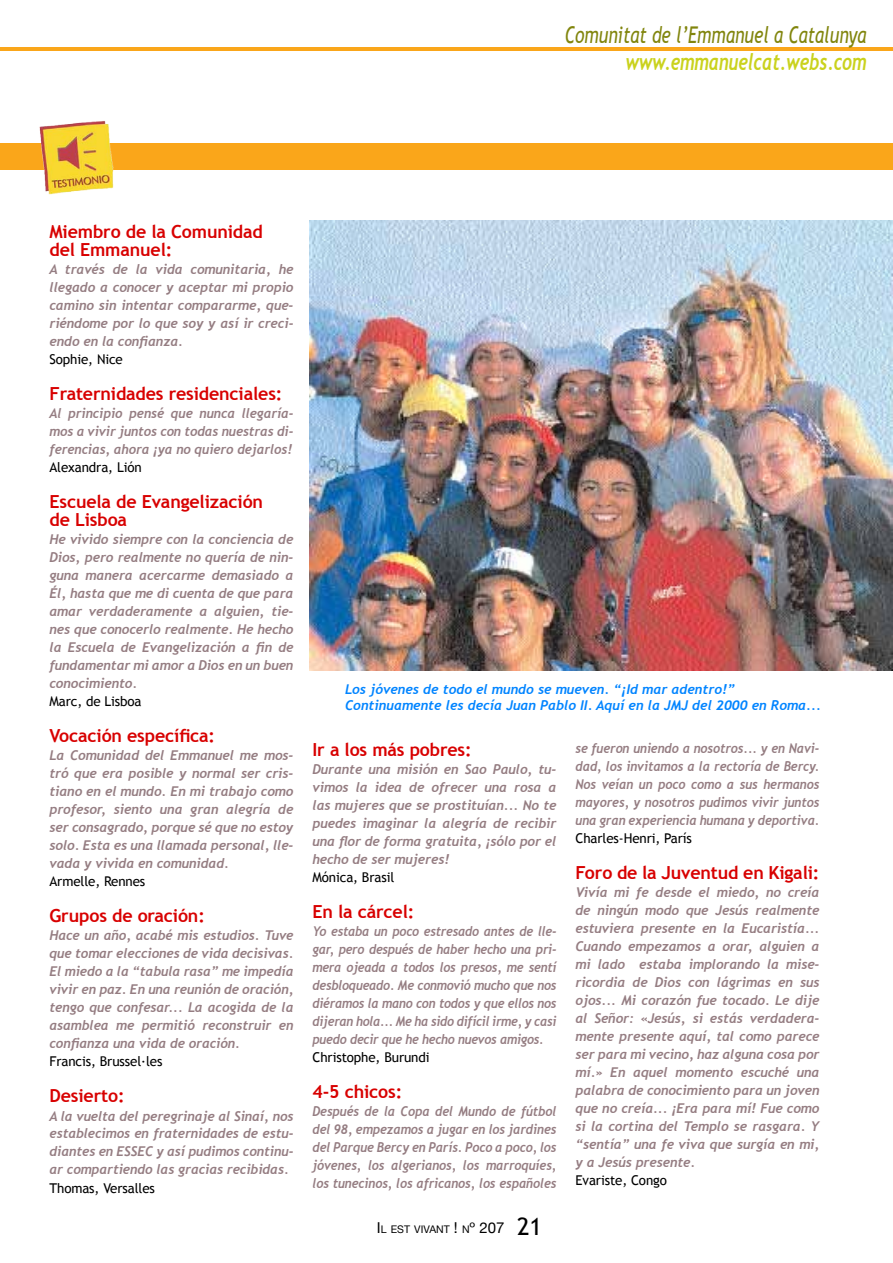
<style>
.page{position:relative;width:893px;height:1263px;background:#fff}
.page>*{position:absolute;margin:0;border:0;box-sizing:border-box;transform-origin:0 0}
.t1{font:italic 23.1px "Trebuchet MS";color:#81850d;scale:.75 1}
.t2{font:italic 700 23.1px "Trebuchet";color:#cad21d;scale:.75 1}
.t3{font:700 18px/18px "Trebuchet MS";letter-spacing:-.01em;color:#d80000}
.t4{font:italic 700 13.5px/18px "Trebuchet";letter-spacing:-.01em;color:#957d82;text-align:justify}
.t5{font:italic 700 13.5px/18px "Trebuchet";letter-spacing:-.01em;color:#957d82;text-align:justify;scale:.92 1}
.t6{font:italic 700 13.5px/18px "Trebuchet";letter-spacing:-.01em;color:#957d82;text-align:justify;scale:.91 1}
.t7{font:13.5px "Trebuchet MS";letter-spacing:-.01em;color:#000}
.t8{font:italic 700 13.5px/16.2px "Trebuchet";color:#0084ff}
.t9{font:italic 700 13.5px/18px "Trebuchet";letter-spacing:-.01em;color:#957d82;text-align:justify;scale:.96 1}
.t10{font:10.5px "Helvetica Neue";color:#000}
.s1{font-size:15px}
.s2{font-family:"Trebuchet MS";font-size:24px}
</style>
<div class="page">
<div style="left:0;top:143px;width:893px;height:27px;background:#faa61a"></div>
<hr style="left:0;top:48px;width:893px;height:3px;background:#faa61a">
<img style="left:310px;top:221px;width:583px;height:449px">
<img style="left:39px;top:121px;width:75px;height:74px">
<h1 class="t1" style="left:565px;top:21px;width:404px">Comunitat de l’Emmanuel a Catalunya</h1>
<h1 class="t2" style="left:626px;top:47px;width:322px">www.emmanuelcat.webs.com</h1>
<h2 class="t3" style="left:50px;top:223px;width:215px">Miembro de la Comunidad del Emmanuel:</h2>
<p class="t4" style="left:50px;top:261px;width:246px">A través de la vida comunitaria, he llegado a conocer y aceptar mi propio camino sin intentar compararme, que&shy;riéndome por lo que soy y así ir creci&shy;endo en la confianza.</p>
<p class="t7" style="left:50px;top:352px;width:75px">Sophie, Nice</p>
<h2 class="t3" style="left:50px;top:385px;width:234px">Fraternidades residenciales:</h2>
<p class="t9" style="left:50px;top:405px;width:256px">Al principio pensé que nunca llegaría&shy;mos a vivir juntos con todas nuestras di&shy;ferencias, ahora ¡ya no quiero dejarlos!</p>
<p class="t7" style="left:50px;top:460px;width:94px">Alexandra, Lión</p>
<h2 class="t3" style="left:50px;top:493px;width:215px">Escuela de Evangelización de Lisboa</h2>
<p class="t4" style="left:50px;top:531px;width:246px">He vivido siempre con la conciencia de Dios, pero realmente no quería de nin&shy;guna manera acercarme demasiado a Él, hasta que me di cuenta de que para amar verdaderamente a alguien, tie&shy;nes que conocerlo realmente. He hecho la Escuela de Evangelización a fin de fundamentar mi amor a Dios en un buen conocimiento.</p>
<p class="t7" style="left:50px;top:694px;width:94px">Marc, de Lisboa</p>
<h2 class="t3" style="left:50px;top:727px;width:167px">Vocación específica:</h2>
<p class="t4" style="left:49px;top:747px;width:246px">La Comunidad del Emmanuel me mos&shy;tró que era posible y normal ser cris&shy;tiano en el mundo. En mi trabajo como profesor, siento una gran alegría de ser consagrado, porque sé que no estoy solo. Esta es una llamada personal, lle&shy;vada y vivida en comunidad.</p>
<p class="t7" style="left:49px;top:874px;width:97px">Armelle, Rennes</p>
<h2 class="t3" style="left:50px;top:907px;width:157px">Grupos de oración:</h2>
<p class="t4" style="left:50px;top:927px;width:246px">Hace un año, acabé mis estudios. Tuve que tomar elecciones de vida decisivas.<br>El miedo a la “tabula rasa” me impedía vivir en paz. En una reunión de oración, tengo que confesar... La acogida de la asamblea me permitió reconstruir en confianza una vida de oración.</p>
<p class="t7" style="left:50px;top:1054px;width:114px">Francis, Brussel·les</p>
<h2 class="t3" style="left:50px;top:1087px;width:77px">Desierto:</h2>
<p class="t4" style="left:50px;top:1107px;width:246px">A la vuelta del peregrinaje al Sinaí, nos establecimos en fraternidades de estu&shy;diantes en ESSEC y así pudimos continu&shy;ar compartiendo las gracias recibidas.</p>
<p class="t7" style="left:50px;top:1180px;width:107px">Thomas, Versalles</p>
<p class="t8" style="left:345px;top:681px;width:478px">Los jóvenes de todo el mundo se mueven. “¡Id mar adentro!”<br>Continuamente les decía Juan Pablo II. Aquí en la JMJ del 2000 en Roma...</p>
<h2 class="t3" style="left:312px;top:740px;width:161px">Ir a los más pobres:</h2>
<p class="t4" style="left:312px;top:760px;width:246px">Durante una misión en Sao Paulo, tu&shy;vimos la idea de ofrecer una rosa a las mujeres que se prostituían... No te puedes imaginar la alegría de recibir una flor de forma gratuita, ¡sólo por el hecho de ser mujeres!</p>
<p class="t7" style="left:312px;top:869px;width:83px">Mónica, Brasil</p>
<h2 class="t3" style="left:312px;top:902px;width:103px">En la cárcel:</h2>
<p class="t6" style="left:312px;top:922px;width:270px">Yo estaba un poco estresado antes de lle&shy;gar, pero después de haber hecho una pri&shy;mera ojeada a todos los presos, me sentí desbloqueado. Me conmovió mucho que nos diéramos la mano con todos y que ellos nos dijeran hola... Me ha sido difícil irme, y casi puedo decir que he hecho nuevos amigos.</p>
<p class="t7" style="left:312px;top:1049px;width:119px">Christophe, Burundi</p>
<h2 class="t3" style="left:312px;top:1082px;width:91px">4-5 chicos:</h2>
<p class="t5" style="left:312px;top:1102px;width:267px">Después de la Copa del Mundo de fútbol del 98, empezamos a jugar en los jardines del Parque Bercy en París. Poco a poco, los jóvenes, los algerianos, los marroquíes, los tunecinos, los africanos, los españoles</p>
<p class="t10" style="left:377px;top:1223px;width:167px"><span class="s1">I</span>L EST VIVANT <span class="s1">!</span> N<span class="s1">º 207</span> <span class="s2">21</span></p>
<p class="t5" style="left:575px;top:739px;width:267px">se fueron uniendo a nosotros... y en Navi&shy;dad, los invitamos a la rectoría de Bercy.<br>Nos veían un poco como a sus hermanos mayores, y nosotros pudimos vivir juntos una gran experiencia humana y deportiva.</p>
<p class="t7" style="left:575px;top:830px;width:118px">Charles-Henri, París</p>
<h2 class="t3" style="left:575px;top:863px;width:245px">Foro de la Juventud en Kigali:</h2>
<p class="t4" style="left:575px;top:883px;width:246px">Vivía mi fe desde el miedo, no creía de ningún modo que Jesús realmente estuviera presente en la Eucaristía...<br>Cuando empezamos a orar, alguien a mi lado estaba implorando la mise&shy;ricordia de Dios con lágrimas en sus ojos... Mi corazón fue tocado. Le dije al Señor: «Jesús, si estás verdadera&shy;mente presente aquí, tal como parece ser para mi vecino, haz alguna cosa por mí.» En aquel momento escuché una palabra de conocimiento para un joven que no creía... ¡Era para mí! Fue como si la cortina del Templo se rasgara. Y “sentía” una fe viva que surgía en mi, y a Jesús presente.</p>
<p class="t7" style="left:575px;top:1172px;width:93px">Evariste, Congo</p>
</div>
